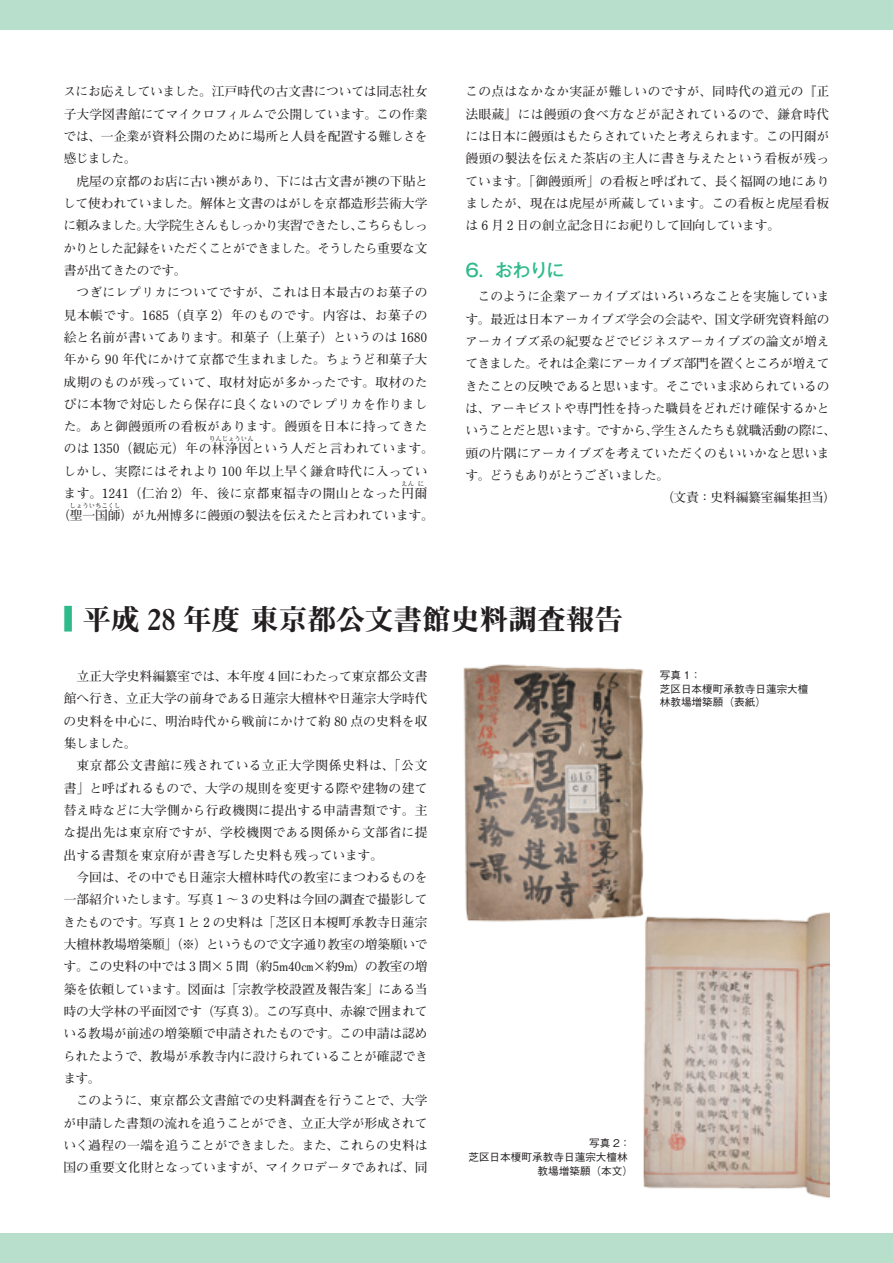
<style>
.page{position:relative;width:893px;height:1263px;background:#fff}
.page>*{position:absolute;margin:0;border:0;box-sizing:border-box;transform-origin:0 0}
.t1{font:28.65px "Midashi Min Pro MA31";color:#231f20}
.t2{font:500 17.85px "Gothic MB101 Pro";color:#2fba8c}
.t3{font:700 12.75px/22.4px "Futo Min A101 Pro";letter-spacing:-.005em;color:#231f20;text-align:justify}
.t4{font:700 12.75px/22.4px "Futo Min A101 Pro";letter-spacing:.02em;color:#231f20;text-align:center}
.t5{font:700 12.75px "Futo Min A101 Pro";letter-spacing:-.05em;color:#231f20}
.t6{font:700 12.75px/22.4px "Futo Min A101 Pro";letter-spacing:.025em;color:#231f20}
.t7{font:700 12.75px "Futo Min A101 Pro";letter-spacing:-.07em;color:#231f20}
.t8{font:500 10.65px/13.8px "Gothic BBB Pro";color:#231f20}
.t9{font:700 6.45px "Futo Min A101 Pro";color:#231f20}
.s1{font-size:29.7px;color:#2fba8c}
</style>
<div class="page">
<div style="left:0;top:0;width:893px;height:30px;background:#b8dfcc"></div>
<div style="left:0;top:1233px;width:893px;height:30px;background:#b8dfcc"></div>
<img style="left:643px;top:912px;width:186px;height:287px">
<img style="left:463px;top:664px;width:186px;height:259px">
<p class="t3" style="left:63px;top:79px;width:366px">スにお応えしていました。江戸時代の古文書については同志社女子大学図書館にてマイクロフィルムで公開しています。この作業では、一企業が資料公開のために場所と人員を配置する難しさを感じました。</p>
<p class="t3" style="left:63px;top:168px;width:366px;text-indent:13px">虎屋の京都のお店に古い襖があり、下には古文書が襖の下貼として使われていました。解体と文書のはがしを京都造形芸術大学に頼みました。大学院生さんもしっかり実習できたし、こちらもしっかりとした記録をいただくことができました。そうしたら重要な文書が出てきたのです。</p>
<p class="t4" style="left:64px;top:280px;width:372px">つぎにレプリカについてですが、これは日本最古のお菓子の<br>見本帳です。1685（貞享 2）年のものです。内容は、お菓子の絵と名前が書いてあります。和菓子（上菓子）というのは 1680年から 90 年代にかけて京都で生まれました。ちょうど和菓子大成期のものが残っていて、取材対応が多かったです。取材のたびに本物で対応したら保存に良くないのでレプリカを作りました。あと御饅頭所の看板があります。饅頭を日本に持ってきたのは 1350（観応元）年の林浄因という人だと言われています。</p>
<p class="t9" style="left:209px;top:434px;width:46px">りんじょういん</p>
<p class="t6" style="left:64px;top:458px;width:365px">しかし、実際にはそれより 100 年以上早く鎌倉時代に入っています。1241（仁治 2）年、後に京都東福寺の開山となった円爾</p>
<p class="t9" style="left:401px;top:479px;width:14px">えん</p>
<p class="t9" style="left:418px;top:479px;width:8px">に</p>
<p class="t3" style="left:57px;top:503px;width:378px">（聖一国師）が九州博多に饅頭の製法を伝えたと言われています。</p>
<p class="t9" style="left:70px;top:501px;width:53px">しょういちこくし</p>
<p class="t3" style="left:465px;top:79px;width:365px">この点はなかなか実証が難しいのですが、同時代の道元の『正法眼蔵』には饅頭の食べ方などが記されているので、鎌倉時代には日本に饅頭はもたらされていたと考えられます。この円爾が饅頭の製法を伝えた茶店の主人に書き与えたという看板が残っています。「御饅頭所」の看板と呼ばれて、長く福岡の地にありましたが、現在は虎屋が所蔵しています。この看板と虎屋看板は 6 月 2 日の創立記念日にお祀りして回向しています。</p>
<h2 class="t2" style="left:465px;top:255px;width:100px">6．おわりに</h2>
<p class="t3" style="left:478px;top:284px;width:353px">このように企業アーカイブズはいろいろなことを実施していま</p>
<p class="t3" style="left:465px;top:306px;width:365px">す。最近は日本アーカイブズ学会の会誌や、国文学研究資料館の</p>
<p class="t3" style="left:465px;top:329px;width:366px">アーカイブズ系の紀要などでビジネスアーカイブズの論文が増え</p>
<p class="t5" style="left:465px;top:354px;width:366px">てきました。それは企業にアーカイブズ部門を置くところが増えて</p>
<p class="t3" style="left:465px;top:373px;width:366px">きたことの反映であると思います。そこでいま求められているの</p>
<p class="t3" style="left:465px;top:396px;width:366px">は、アーキビストや専門性を持った職員をどれだけ確保するかと</p>
<p class="t5" style="left:465px;top:421px;width:372px">いうことだと思います。ですから、学生さんたちも就職活動の際に、</p>
<p class="t3" style="left:465px;top:440px;width:366px">頭の片隅にアーカイブズを考えていただくのもいいかなと思いま</p>
<p class="t7" style="left:465px;top:465px;width:205px">す。どうもありがとうございました。</p>
<p class="t3" style="left:661px;top:485px;width:177px">（文責：史料編纂室編集担当）</p>
<h1 class="t1" style="left:64px;top:597px;width:561px"><span class="s1">■</span> 平成 28 年度 東京都公文書館史料調査報告</h1>
<p class="t3" style="left:64px;top:663px;width:365px;text-indent:13px">立正大学史料編纂室では、本年度 4 回にわたって東京都公文書館へ行き、立正大学の前身である日蓮宗大檀林や日蓮宗大学時代の史料を中心に、明治時代から戦前にかけて約 80 点の史料を収集しました。</p>
<p class="t3" style="left:63px;top:753px;width:366px;text-indent:13px">東京都公文書館に残されている立正大学関係史料は、「公文書」と呼ばれるもので、大学の規則を変更する際や建物の建て替え時などに大学側から行政機関に提出する申請書類です。主な提出先は東京府ですが、学校機関である関係から文部省に提出する書類を東京府が書き写した史料も残っています。</p>
<p class="t3" style="left:63px;top:864px;width:366px;text-indent:13px">今回は、その中でも日蓮宗大檀林時代の教室にまつわるものを一部紹介いたします。写真 1 〜 3 の史料は今回の調査で撮影してきたものです。写真 1 と 2 の史料は「芝区日本榎町承教寺日蓮宗大檀林教場増築願」（※）というもので文字通り教室の増築願いです。この史料の中では 3 間× 5 間（約5m40㎝×約9m）の教室の増築を依頼しています。図面は「宗教学校設置及報告案」にある当時の大学林の平面図です（写真 3）。この写真中、赤線で囲まれている教場が前述の増築願で申請されたものです。この申請は認められたようで、教場が承教寺内に設けられていることが確認できます。</p>
<p class="t3" style="left:64px;top:1088px;width:366px;text-indent:13px">このように、東京都公文書館での史料調査を行うことで、大学が申請した書類の流れを追うことができ、立正大学が形成されていく過程の一端を追うことができました。また、これらの史料は国の重要文化財となっていますが、マイクロデータであれば、同</p>
<p class="t8" style="left:589px;top:1135px;width:43px">写真 2：</p>
<p class="t8" style="left:468px;top:1149px;width:161px">芝区日本榎町承教寺日蓮宗大檀林</p>
<p class="t8" style="left:537px;top:1163px;width:97px">教場増築願（本文）</p>
<p class="t8" style="left:660px;top:666px;width:150px">写真 1：<br>芝区日本榎町承教寺日蓮宗大檀林教場増築願（表紙）</p>
</div>
